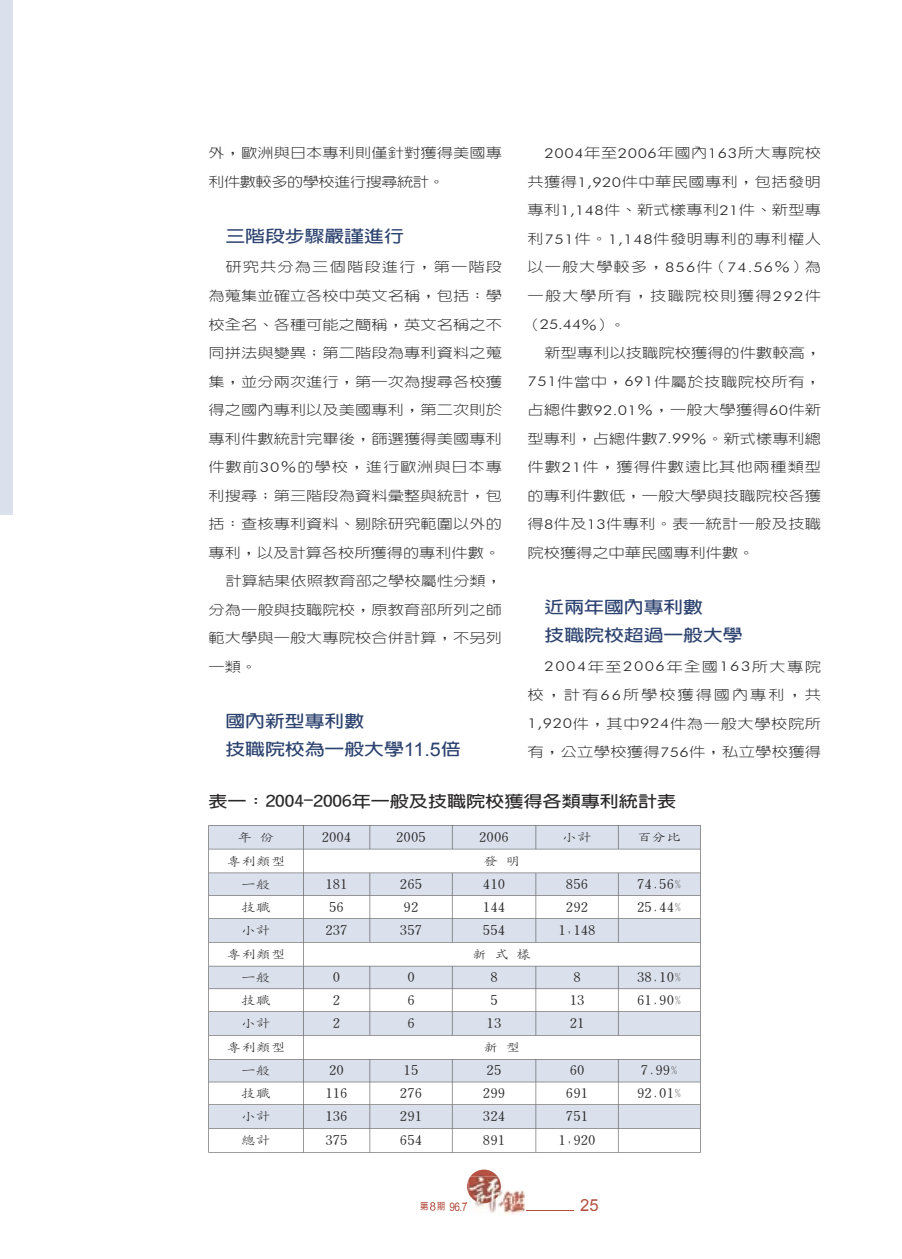
<style>
.page{position:relative;width:902px;height:1259px;background:#fff}
.page>*{position:absolute;margin:0;border:0;box-sizing:border-box;transform-origin:0 0}
.t1{font:16.65px "Arial";color:#b45142}
.t2{font:700 16.5px/28.5px "CT Hei";color:#2c426f;scale:1.2 1}
.t3{font:700 15.9px "CT Hei";color:#292728;scale:1.2 1}
.t4{font:300 13.5px/28.5px "CT Hei";letter-spacing:.005em;color:#292728;text-align:justify;scale:1.2 1}
.t5{font:300 13.5px "Futura BT";letter-spacing:.035em;color:#292728;scale:1.2 1}
.t6{font:300 13.5px "Futura BT";letter-spacing:.09em;color:#292728;scale:1.2 1}
.t7{font:300 13.5px "CT Hei";letter-spacing:.055em;color:#292728;scale:1.2 1}
.t8{font:300 13.5px "CT Hei";letter-spacing:.07em;color:#292728;scale:1.2 1}
.t9{font:300 11.85px "CT Kai";color:#292728;scale:1.25 1}
.t10{font:11.85px "Arial";color:#b45142;scale:.85 1}
.s1{font-family:"Futura BT"}
.s2{font-family:"CT Hei"}
.s3{font-family:"Arial";font-weight:400;font-size:18.9px}
.s4{font-family:"CT Hei";font-weight:700;font-size:9.6px}
</style>
<div class="page">
<svg style="left:431px;top:1169px;width:143px;height:46px"></svg>
<svg style="left:430px;top:1202px;width:5px;height:8px"></svg>
<div style="left:0;top:0;width:13px;height:514px;background:#dbe1ec"></div>
<svg style="left:208px;top:825px;width:492px;height:327px;fill:#dbe1ec"></svg>
<p class="t4" style="left:208px;top:139px;width:246px">外，歐洲與日本專利則僅針對獲得美國專利件數較多的學校進行搜尋統計。</p>
<p class="t2" style="left:225px;top:221px;width:150px">三階段步驟嚴謹進行</p>
<p class="t8" style="left:225px;top:260px;width:232px">研究共分為三個階段進行，第一階段</p>
<p class="t4" style="left:208px;top:282px;width:246px">為蒐集並確立各校中英文名稱，包括：學</p>
<p class="t4" style="left:208px;top:310px;width:246px">校全名、各種可能之簡稱，英文名稱之不</p>
<p class="t4" style="left:208px;top:339px;width:246px">同拼法與變異；第二階段為專利資料之蒐</p>
<p class="t4" style="left:208px;top:367px;width:246px">集，並分兩次進行，第一次為搜尋各校獲</p>
<p class="t4" style="left:208px;top:396px;width:246px">得之國內專利以及美國專利，第二次則於</p>
<p class="t4" style="left:208px;top:424px;width:246px">專利件數統計完畢後，篩選獲得美國專利</p>
<p class="t7" style="left:208px;top:460px;width:246px">件數前<span class="s1">30</span>％的學校，進行歐洲與日本專</p>
<p class="t4" style="left:208px;top:481px;width:246px">利搜尋；第三階段為資料彙整與統計，包</p>
<p class="t4" style="left:208px;top:510px;width:246px">括：查核專利資料、剔除研究範圍以外的</p>
<p class="t4" style="left:208px;top:538px;width:245px">專利，以及計算各校所獲得的專利件數。</p>
<p class="t4" style="left:225px;top:567px;width:232px">計算結果依照教育部之學校屬性分類，</p>
<p class="t4" style="left:208px;top:595px;width:246px">分為一般與技職院校，原教育部所列之師</p>
<p class="t4" style="left:208px;top:624px;width:246px">範大學與一般大專院校合併計算，不另列</p>
<p class="t4" style="left:208px;top:652px;width:42px">一類。</p>
<p class="t5" style="left:544px;top:145px;width:232px">2004<span class="s2">年至</span>2006<span class="s2">年國內</span>163<span class="s2">所大專院校</span></p>
<p class="t4" style="left:527px;top:168px;width:246px">共獲得<span class="s1">1,920</span>件中華民國專利，包括發明專利<span class="s1">1,148</span>件、新式樣專利<span class="s1">21</span>件、新型專利<span class="s1">751</span>件。<span class="s1">1,148</span>件發明專利的專利權人以一般大學較多，<span class="s1">856</span>件（<span class="s1">74.56</span>％）為一般大學所有，技職院校則獲得<span class="s1">292</span>件</p>
<p class="t5" style="left:525px;top:316px;width:85px"><span class="s2">（</span>25.44<span class="s2">％）。</span></p>
<p class="t4" style="left:527px;top:339px;width:246px;text-indent:17px">新型專利以技職院校獲得的件數較高，<span class="s1">751</span>件當中，<span class="s1">691</span>件屬於技職院校所有，占總件數<span class="s1">92.01</span>％，一般大學獲得<span class="s1">60</span>件新型專利，占總件數<span class="s1">7.99</span>％。新式樣專利總件數<span class="s1">21</span>件，獲得件數遠比其他兩種類型的專利件數低，一般大學與技職院校各獲得<span class="s1">8</span>件及<span class="s1">13</span>件專利。表一統計一般及技職院校獲得之中華民國專利件數。</p>
<p class="t2" style="left:544px;top:592px;width:166px">近兩年國內專利數<br>技職院校超過一般大學</p>
<p class="t6" style="left:544px;top:658px;width:232px">2004<span class="s2">年至</span>2006<span class="s2">年全國</span>163<span class="s2">所大專院</span></p>
<p class="t4" style="left:527px;top:681px;width:246px">校，計有<span class="s1">66</span>所學校獲得國內專利，共<span class="s1">1,920</span>件，其中<span class="s1">924</span>件為一般大學校院所有，公立學校獲得<span class="s1">756</span>件，私立學校獲得</p>
<p class="t3" style="left:208px;top:792px;width:391px">表一：2004-2006年一般及技職院校獲得各類專利統計表</p>
<p class="t9" style="left:237px;top:831px;width:31px">年 份</p>
<p class="t9" style="left:322px;top:831px;width:25px">2004</p>
<p class="t9" style="left:396px;top:831px;width:25px">2005</p>
<p class="t9" style="left:479px;top:831px;width:25px">2006</p>
<p class="t9" style="left:562px;top:831px;width:25px">小計</p>
<p class="t9" style="left:637px;top:831px;width:37px">百分比</p>
<p class="t9" style="left:226px;top:855px;width:49px">專利類型</p>
<p class="t9" style="left:483px;top:855px;width:31px">發 明</p>
<p class="t9" style="left:241px;top:878px;width:25px">一般</p>
<p class="t9" style="left:325px;top:878px;width:19px">181</p>
<p class="t9" style="left:400px;top:878px;width:19px">265</p>
<p class="t9" style="left:483px;top:878px;width:19px">410</p>
<p class="t9" style="left:566px;top:878px;width:19px">856</p>
<p class="t9" style="left:637px;top:878px;width:37px">74.56%</p>
<p class="t9" style="left:241px;top:901px;width:25px">技職</p>
<p class="t9" style="left:329px;top:901px;width:13px">56</p>
<p class="t9" style="left:403px;top:901px;width:13px">92</p>
<p class="t9" style="left:483px;top:901px;width:19px">144</p>
<p class="t9" style="left:566px;top:901px;width:19px">292</p>
<p class="t9" style="left:637px;top:901px;width:37px">25.44%</p>
<p class="t9" style="left:241px;top:924px;width:25px">小計</p>
<p class="t9" style="left:325px;top:924px;width:19px">237</p>
<p class="t9" style="left:400px;top:924px;width:19px">357</p>
<p class="t9" style="left:483px;top:924px;width:19px">554</p>
<p class="t9" style="left:558px;top:924px;width:31px">1,148</p>
<p class="t9" style="left:226px;top:948px;width:49px">專利類型</p>
<p class="t9" style="left:472px;top:948px;width:49px">新 式 樣</p>
<p class="t9" style="left:241px;top:971px;width:25px">一般</p>
<p class="t9" style="left:333px;top:971px;width:7px">0</p>
<p class="t9" style="left:407px;top:971px;width:7px">0</p>
<p class="t9" style="left:490px;top:971px;width:7px">8</p>
<p class="t9" style="left:573px;top:971px;width:7px">8</p>
<p class="t9" style="left:637px;top:971px;width:37px">38.10%</p>
<p class="t9" style="left:241px;top:994px;width:25px">技職</p>
<p class="t9" style="left:333px;top:994px;width:7px">2</p>
<p class="t9" style="left:407px;top:994px;width:7px">6</p>
<p class="t9" style="left:490px;top:994px;width:7px">5</p>
<p class="t9" style="left:569px;top:994px;width:13px">13</p>
<p class="t9" style="left:637px;top:994px;width:37px">61.90%</p>
<p class="t9" style="left:241px;top:1017px;width:25px">小計</p>
<p class="t9" style="left:333px;top:1017px;width:7px">2</p>
<p class="t9" style="left:407px;top:1017px;width:7px">6</p>
<p class="t9" style="left:486px;top:1017px;width:13px">13</p>
<p class="t9" style="left:569px;top:1017px;width:13px">21</p>
<p class="t9" style="left:226px;top:1041px;width:49px">專利類型</p>
<p class="t9" style="left:483px;top:1041px;width:31px">新 型</p>
<p class="t9" style="left:241px;top:1064px;width:25px">一般</p>
<p class="t9" style="left:329px;top:1064px;width:13px">20</p>
<p class="t9" style="left:403px;top:1064px;width:13px">15</p>
<p class="t9" style="left:486px;top:1064px;width:13px">25</p>
<p class="t9" style="left:569px;top:1064px;width:13px">60</p>
<p class="t9" style="left:640px;top:1064px;width:31px">7.99%</p>
<p class="t9" style="left:241px;top:1087px;width:25px">技職</p>
<p class="t9" style="left:325px;top:1087px;width:19px">116</p>
<p class="t9" style="left:400px;top:1087px;width:19px">276</p>
<p class="t9" style="left:483px;top:1087px;width:19px">299</p>
<p class="t9" style="left:566px;top:1087px;width:19px">691</p>
<p class="t9" style="left:637px;top:1087px;width:37px">92.01%</p>
<p class="t9" style="left:241px;top:1110px;width:25px">小計</p>
<p class="t9" style="left:325px;top:1110px;width:19px">136</p>
<p class="t9" style="left:400px;top:1110px;width:19px">291</p>
<p class="t9" style="left:483px;top:1110px;width:19px">324</p>
<p class="t9" style="left:566px;top:1110px;width:19px">751</p>
<p class="t9" style="left:241px;top:1134px;width:25px">總計</p>
<p class="t9" style="left:325px;top:1134px;width:19px">375</p>
<p class="t9" style="left:400px;top:1134px;width:19px">654</p>
<p class="t9" style="left:483px;top:1134px;width:19px">891</p>
<p class="t9" style="left:558px;top:1134px;width:31px">1,920</p>
<p class="t2" style="left:225px;top:706px;width:197px">國內新型專利數<br>技職院校為一般大學<span class="s3">11.5</span>倍</p>
<p class="t10" style="left:420px;top:1198px;width:57px"><span class="s4">第 期</span> 96.7</p>
<p class="t1" style="left:580px;top:1194px;width:20px">25</p>
</div>
